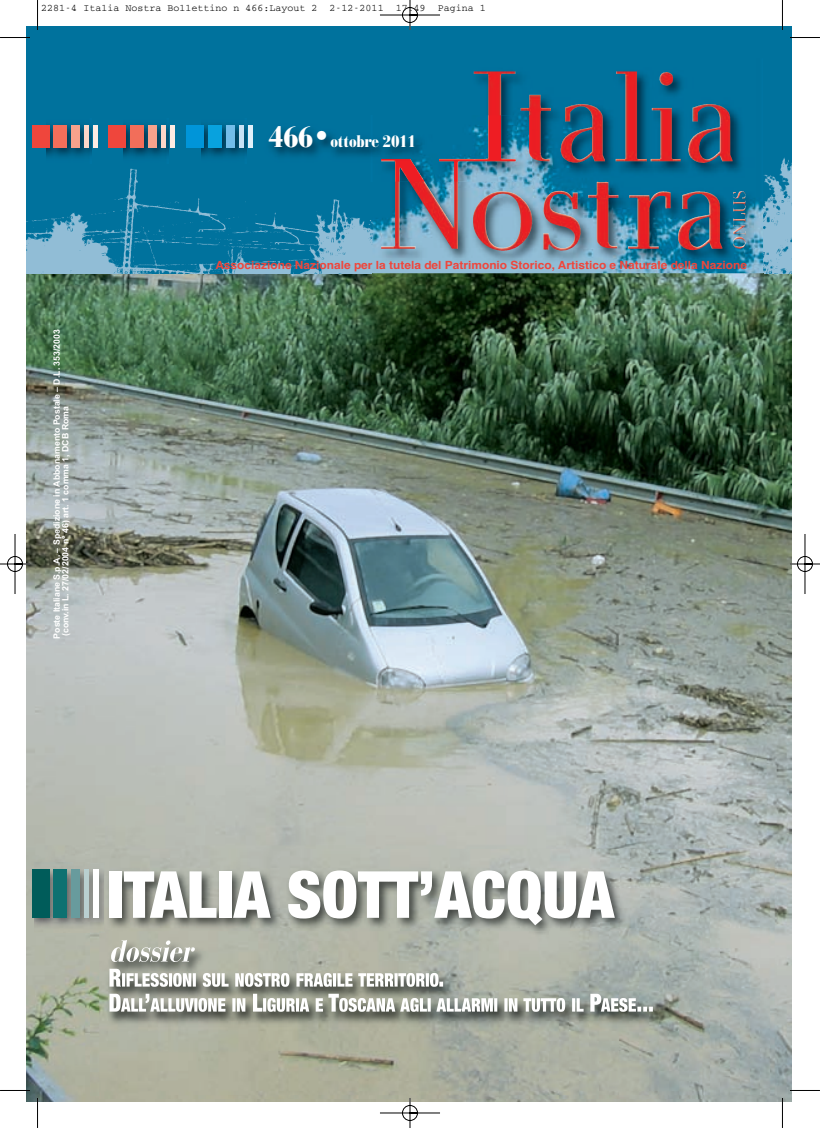
<style>
.page{position:relative;width:820px;height:1128px;background:#fff}
.page>*{position:absolute;margin:0;border:0;box-sizing:border-box;transform-origin:0 0}
.t1{font:900 condensed 65px "Helvetica Neue";color:#fff}
.t2{font:900 condensed 17.5px "Bauer Bodoni BT";letter-spacing:-.015em;color:#fff}
.t3{font:700 11.25px "Helvetica";color:#ef463c;scale:1.06 1}
.t4{font:10px "Courier";color:#000}
.t5{font:700 8.75px/8.8px "Arial";color:#fff}
.s1{font-size:31.25px}
</style>
<div class="page">
<img style="left:0;top:0;width:819px;height:1127px">
<p class="t4" style="left:41px;top:5px;width:445px">2281-4 Italia Nostra Bollettino n 466:Layout 2 2-12-2011 17:49 Pagina 1</p>
<h2 class="t2" style="left:268px;top:135px;width:149px"><span class="s1">466•</span>ottobre 2011</h2>
<p class="t5" style="left:52px;top:638px;width:311px;rotate:-90deg">Poste Italiane S.p.A. – Spedizione in Abbonamento Postale – D.L. 353/2003 (conv.in L. 27/02/2004 n° 46) art. 1 comma 1, DCB Roma</p>
<p class="t3" style="left:215px;top:258px;width:502px">Associazione Nazionale per la tutela del Patrimonio Storico, Artistico e Naturale della Nazione</p>
<h1 class="t1" style="left:107px;top:854px;width:508px">ITALIA SOTT’ACQUA</h1>
</div>
